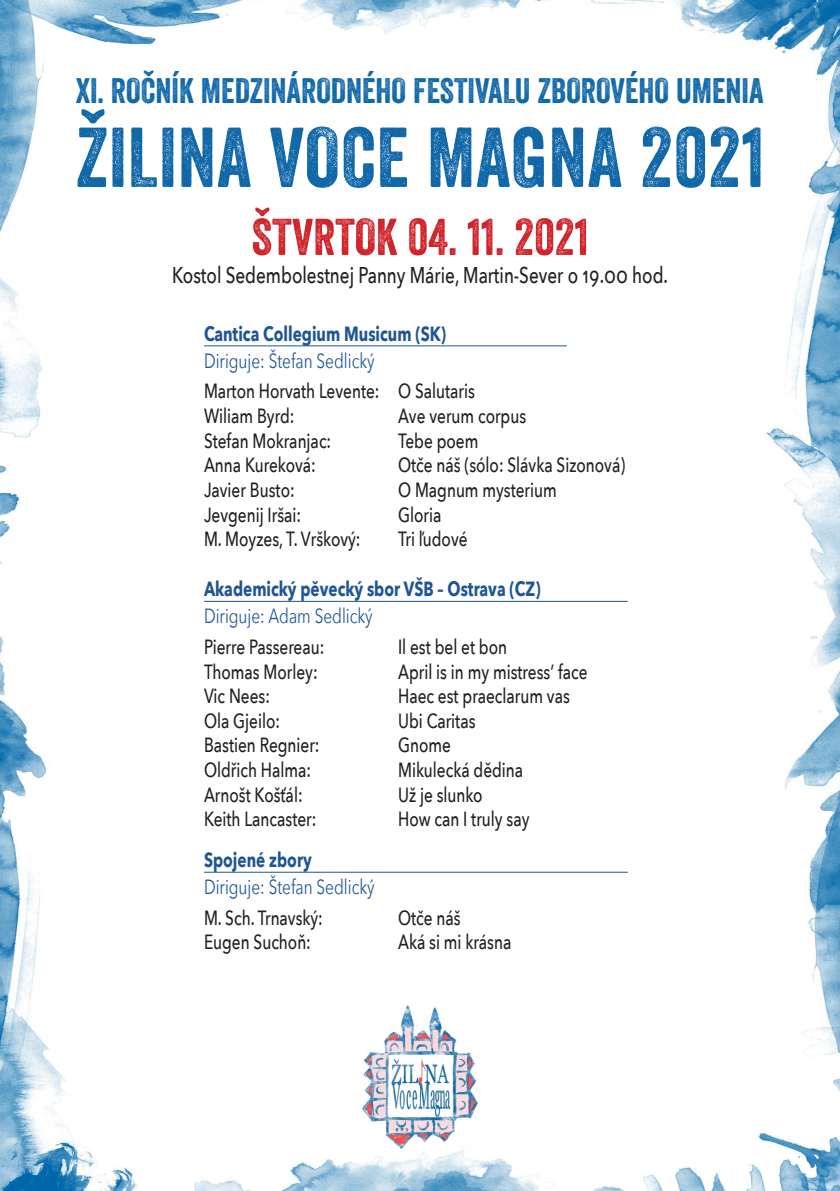
<style>
.page{position:relative;width:840px;height:1191px;background:#fff}
.page>*{position:absolute;margin:0;border:0;box-sizing:border-box;transform-origin:0 0}
.t1{font:82px "Veneer";letter-spacing:.01em;color:#1168a9}
.t2{font:50px "Veneer";color:#d1232a}
.t3{font:34.4px "Veneer";color:#1168a9}
.t4{font:500 22.8px "Avenir Next";color:#231f20;scale:.75 1}
.t5{font:500 20.6px "Avenir Next";color:#231f20;scale:.75 1}
.t6{font:700 20.6px "Avenir Next";color:#1f5595;scale:.75 1}
.t7{font:20.6px "Avenir Next";color:#1f5595;scale:.75 1}
</style>
<div class="page">
<img style="left:0;top:0;width:839px;height:1191px">
<hr style="left:204px;top:345px;width:362px;height:1px;background:#1f5595">
<hr style="left:204px;top:601px;width:423px;height:1px;background:#1f5595">
<img style="left:362px;top:1005px;width:115px;height:143px">
<hr style="left:204px;top:872px;width:423px;height:1px;background:#1f5595">
<p class="t3" style="left:76px;top:69px;width:688px">XI. ROČNÍK MEDZINÁRODNÉHO FESTIVALU ZBOROVÉHO UMENIA</p>
<p class="t1" style="left:75px;top:107px;width:690px">ŽILINA VOCE MAGNA 2021</p>
<p class="t2" style="left:251px;top:206px;width:338px">ŠTVRTOK 04. 11. 2021</p>
<p class="t4" style="left:172px;top:255px;width:662px">Kostol Sedembolestnej Panny Márie, Martin-Sever o 19.00 hod.</p>
<p class="t6" style="left:204px;top:315px;width:324px">Cantica Collegium Musicum (SK)</p>
<p class="t7" style="left:204px;top:343px;width:229px">Diriguje: Štefan Sedlický</p>
<p class="t5" style="left:204px;top:374px;width:362px">Marton Horvath Levente: O Salutaris</p>
<p class="t5" style="left:204px;top:398px;width:122px">Wiliam Byrd:</p>
<p class="t5" style="left:398px;top:398px;width:172px">Ave verum corpus</p>
<p class="t5" style="left:204px;top:423px;width:171px">Stefan Mokranjac:</p>
<p class="t5" style="left:398px;top:423px;width:108px">Tebe poem</p>
<p class="t5" style="left:204px;top:447px;width:150px">Anna Kureková:</p>
<p class="t5" style="left:398px;top:447px;width:304px">Otče náš (sólo: Slávka Sizonová)</p>
<p class="t5" style="left:204px;top:472px;width:122px">Javier Busto:</p>
<p class="t5" style="left:398px;top:472px;width:213px">O Magnum mysterium</p>
<p class="t5" style="left:204px;top:497px;width:131px">Jevgenij Iršai:</p>
<p class="t5" style="left:398px;top:497px;width:59px">Gloria</p>
<p class="t5" style="left:204px;top:521px;width:210px">M. Moyzes, T. Vrškový:</p>
<p class="t5" style="left:398px;top:521px;width:94px">Tri ľudové</p>
<p class="t6" style="left:204px;top:571px;width:450px">Akademický pěvecký sbor VŠB – Ostrava (CZ)</p>
<p class="t7" style="left:204px;top:599px;width:226px">Diriguje: Adam Sedlický</p>
<p class="t5" style="left:204px;top:629px;width:162px">Pierre Passereau:</p>
<p class="t5" style="left:398px;top:629px;width:147px">Il est bel et bon</p>
<p class="t5" style="left:204px;top:654px;width:153px">Thomas Morley:</p>
<p class="t5" style="left:398px;top:654px;width:254px">April is in my mistress’ face</p>
<p class="t5" style="left:204px;top:678px;width:90px">Vic Nees:</p>
<p class="t5" style="left:398px;top:678px;width:230px">Haec est praeclarum vas</p>
<p class="t5" style="left:204px;top:703px;width:103px">Ola Gjeilo:</p>
<p class="t5" style="left:398px;top:703px;width:105px">Ubi Caritas</p>
<p class="t5" style="left:204px;top:727px;width:155px">Bastien Regnier:</p>
<p class="t5" style="left:398px;top:727px;width:72px">Gnome</p>
<p class="t5" style="left:204px;top:752px;width:144px">Oldřich Halma:</p>
<p class="t5" style="left:398px;top:752px;width:168px">Mikulecká dědina</p>
<p class="t5" style="left:204px;top:777px;width:133px">Arnošt Košťál:</p>
<p class="t5" style="left:398px;top:777px;width:114px">Už je slunko</p>
<p class="t5" style="left:204px;top:801px;width:151px">Keith Lancaster:</p>
<p class="t5" style="left:398px;top:801px;width:176px">How can I truly say</p>
<p class="t6" style="left:204px;top:842px;width:145px">Spojené zbory</p>
<p class="t7" style="left:204px;top:869px;width:229px">Diriguje: Štefan Sedlický</p>
<p class="t5" style="left:204px;top:900px;width:160px">M. Sch. Trnavský:</p>
<p class="t5" style="left:398px;top:900px;width:85px">Otče náš</p>
<p class="t5" style="left:204px;top:924px;width:144px">Eugen Suchoň:</p>
<p class="t5" style="left:398px;top:924px;width:153px">Aká si mi krásna</p>
</div>
